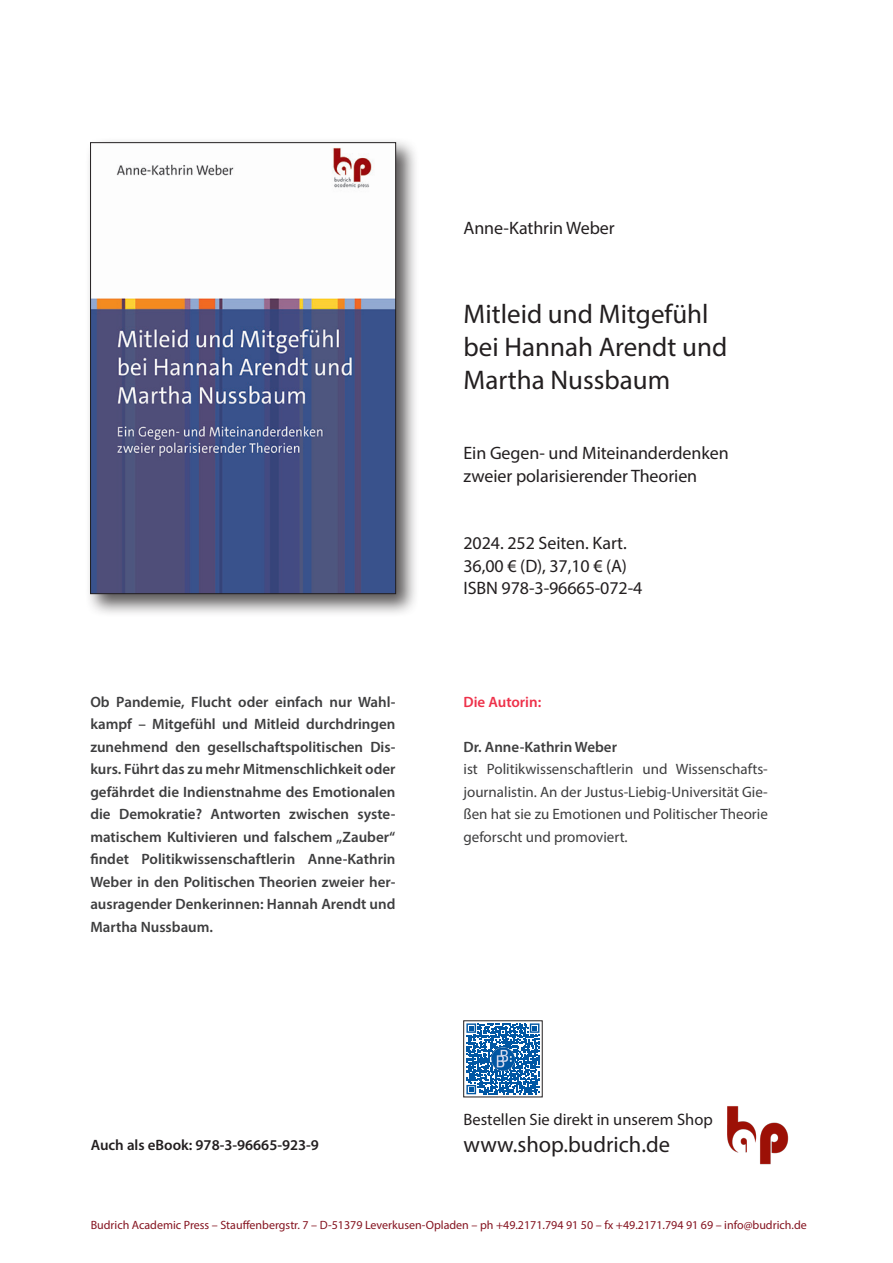
<style>
.page{position:relative;width:893px;height:1263px;background:#fff}
.page>*{position:absolute;margin:0;border:0;box-sizing:border-box;transform-origin:0 0}
.t1{font:27px "Myriad Pro";color:#231f20}
.t2{font:22.5px "Myriad Pro";color:#231f20}
.t3{font:18px "Myriad Pro";letter-spacing:-.005em;color:#231f20}
.t4{font:16.5px "Myriad Pro";color:#231f20}
.t5{font:600 15px/22.5px "Myriad Pro";color:#3e3e3f;text-align:justify}
.t6{font:15px/22.5px "Myriad Pro";color:#3e3e3f;text-align:justify}
.t7{font:600 15px "Myriad Pro";color:#231f20}
.t8{font:600 15px "Myriad Pro";color:#ee314a}
.t9{font:12px "Myriad Pro";color:#851420}
</style>
<div class="page">
<div style="left:85px;top:137px;width:334px;height:480px;background:#231f20;opacity:.75"></div>
<img style="left:92px;top:144px;width:302px;height:448px">
<div style="left:90px;top:142px;width:306px;height:452px;border:1px solid #231f20"></div>
<img style="left:727px;top:1106px;width:62px;height:58px">
<svg style="left:466px;top:1023px;width:74px;height:72px"></svg>
<svg style="left:466px;top:1023px;width:73px;height:71px"></svg>
<img style="left:491px;top:1047px;width:24px;height:23px">
<p class="t3" style="left:463px;top:217px;width:153px">Anne-Kathrin Weber</p>
<p class="t1" style="left:463px;top:297px;width:247px">Mitleid und Mitgefühl</p>
<p class="t1" style="left:463px;top:330px;width:265px">bei Hannah Arendt und</p>
<p class="t1" style="left:463px;top:363px;width:208px">Martha Nussbaum</p>
<p class="t3" style="left:463px;top:442px;width:267px">Ein Gegen- und Miteinanderdenken</p>
<p class="t3" style="left:463px;top:464px;width:235px">zweier polarisierender Theorien</p>
<p class="t5" style="left:90px;top:690px;width:307px">Ob Pandemie, Flucht oder einfach nur Wahl&shy;kampf – Mitgefühl und Mitleid durchdringen zunehmend den gesellschaftspolitischen Dis&shy;kurs. Führt das zu mehr Mitmenschlichkeit oder gefährdet die Indienstnahme des Emotionalen die Demokratie? Antworten zwischen syste&shy;matischem Kultivieren und falschem „Zauber“ findet Politikwissenschaftlerin Anne-Kathrin Weber in den Politischen Theorien zweier her&shy;ausragender Denkerinnen: Hannah Arendt und Martha Nussbaum.</p>
<p class="t3" style="left:463px;top:532px;width:165px">2024. 252 Seiten. Kart.</p>
<p class="t3" style="left:463px;top:554px;width:165px">36,00 € (D), 37,10 € (A)</p>
<p class="t3" style="left:463px;top:577px;width:180px">ISBN 978-3-96665-072-4</p>
<p class="t8" style="left:463px;top:692px;width:79px">Die Autorin:</p>
<p class="t5" style="left:463px;top:735px;width:155px">Dr. Anne-Kathrin Weber</p>
<p class="t6" style="left:463px;top:757px;width:306px">ist Politikwissenschaftlerin und Wissenschafts&shy;journalistin. An der Justus-Liebig-Universität Gie&shy;ßen hat sie zu Emotionen und Politischer Theorie geforscht und promoviert.</p>
<p class="t7" style="left:91px;top:1135px;width:230px">Auch als eBook: 978-3-96665-923-9</p>
<p class="t4" style="left:463px;top:1109px;width:251px">Bestellen Sie direkt in unserem Shop</p>
<p class="t2" style="left:463px;top:1130px;width:208px">www.shop.budrich.de</p>
<p class="t9" style="left:91px;top:1218px;width:718px">Budrich Academic Press – Stauffenbergstr. 7 – D-51379 Leverkusen-Opladen – ph +49.2171.794 91 50 – fx +49.2171.794 91 69 – info@budrich.de</p>
</div>
